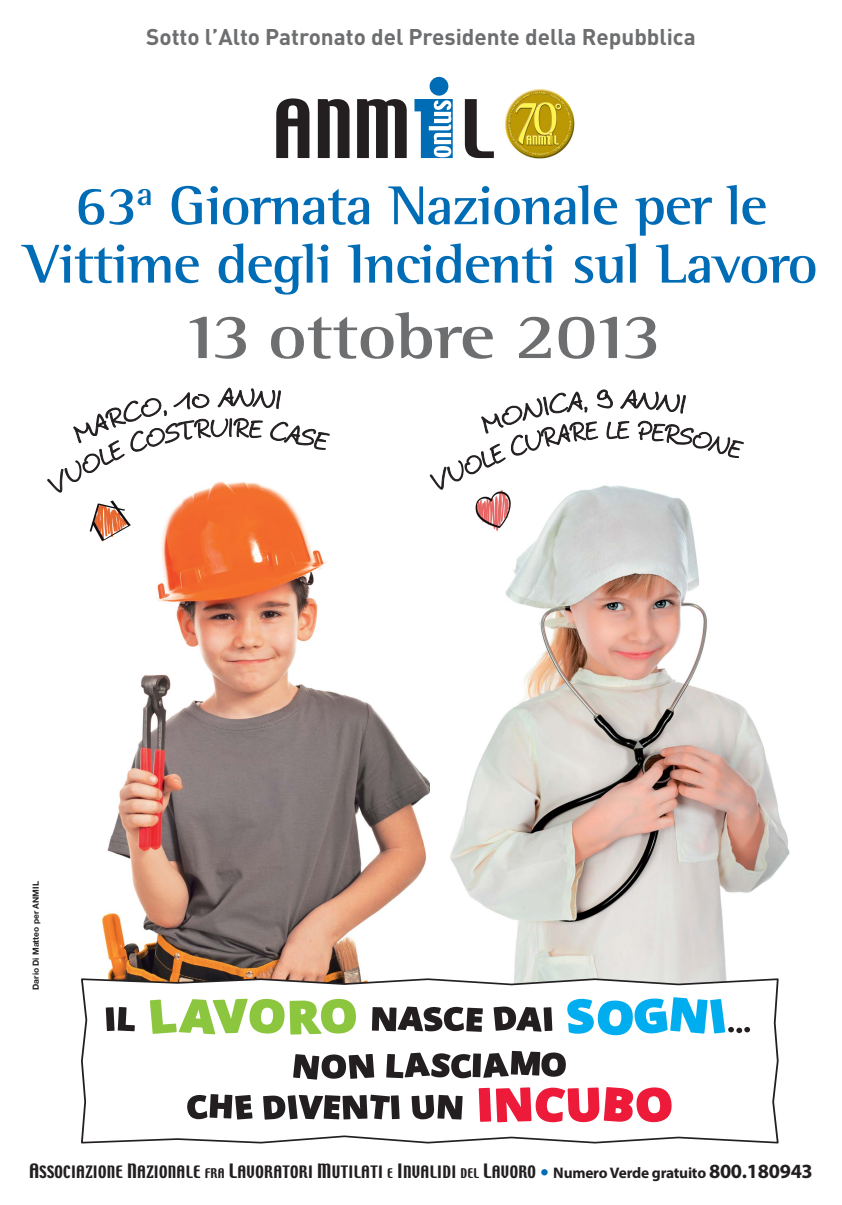
<style>
.page{position:relative;width:842px;height:1205px;background:#fff}
.page>*{position:absolute;margin:0;border:0;box-sizing:border-box;transform-origin:0 0}
.t1{font:700 65.62px "Rotis Semi Serif";letter-spacing:-.015em;color:#6d6e70;scale:1.16 1}
.t2{font:700 56.06px/58.4px "Rotis Semi Serif";letter-spacing:-.025em;color:#006cb6;text-align:center;scale:1.05 1}
.t3{font:700 22.5px "DIN";color:#6d6e70}
.t4{font:15.25px "Techno";letter-spacing:.02em;color:#231f20}
.t5{font:700 8.44px "Helvetica Neue";color:#231f20}
.s1{font-size:17.62px}
.s2{font-size:17.69px}
.s3{font-size:11.94px}
.s4{color:#006cb6}
.s5{font-family:"Myriad Pro";font-weight:700;font-size:15.38px}
.s6{font-family:"Myriad Pro";font-weight:700;font-size:20.25px}
</style>
<div class="page">
<img style="left:101px;top:494px;width:329px;height:484px">
<img style="left:450px;top:491px;width:340px;height:497px">
<div style="left:429px;top:77px;width:19px;height:19px;background:#006cb6;border-radius:50%"></div>
<svg style="left:276px;top:98px;width:218px;height:60px"></svg>
<img style="left:504px;top:89px;width:71px;height:70px">
<svg style="left:81px;top:978px;width:697px;height:165px"></svg>
<svg style="left:293px;top:1054px;width:81px;height:25px"></svg>
<svg style="left:386px;top:1051px;width:180px;height:27px"></svg>
<svg style="left:187px;top:1094px;width:65px;height:25px"></svg>
<svg style="left:263px;top:1094px;width:136px;height:25px"></svg>
<svg style="left:411px;top:1095px;width:51px;height:24px"></svg>
<svg style="left:478px;top:1087px;width:194px;height:35px"></svg>
<svg style="left:106px;top:1007px;width:29px;height:24px"></svg>
<svg style="left:150px;top:998px;width:206px;height:36px"></svg>
<svg style="left:372px;top:1006px;width:111px;height:26px"></svg>
<svg style="left:493px;top:1006px;width:59px;height:25px"></svg>
<svg style="left:567px;top:997px;width:183px;height:38px"></svg>
<img style="left:468px;top:482px;width:53px;height:55px;border-radius:50%">
<svg style="left:47px;top:387px;width:283px;height:107px"></svg>
<img style="left:81px;top:492px;width:57px;height:57px;border-radius:50%">
<svg style="left:429px;top:389px;width:315px;height:102px"></svg>
<h3 class="t3" style="left:146px;top:29px;width:551px">Sotto l’Alto Patronato del Presidente della Repubblica</h3>
<h2 class="t2" style="left:24px;top:181px;width:757px">63<sup>a</sup> Giornata Nazionale per le<br>Vittime degli Incidenti sul Lavoro</h2>
<h1 class="t1" style="left:179px;top:312px;width:418px">13 ottobre 2013</h1>
<p class="t5" style="left:33px;top:990px;width:110px;rotate:-90deg">Dario Di Matteo per ANMIL</p>
<p class="t4" style="left:29px;top:1164px;width:785px"><span class="s1">A</span>SSOCIAZIONE <span class="s2">N</span>AZIONALE <span class="s3">FRA</span> <span class="s1">L</span>AVORATORI <span class="s1">M</span>UTILATI <span class="s3">E</span> <span class="s1">I</span>NVALIDI <span class="s3">DEL</span> <span class="s1">L</span>AVORO <span class="s4">•</span> <span class="s5">Numero Verde gratuito</span> <span class="s6">800.180943</span></p>
</div>
